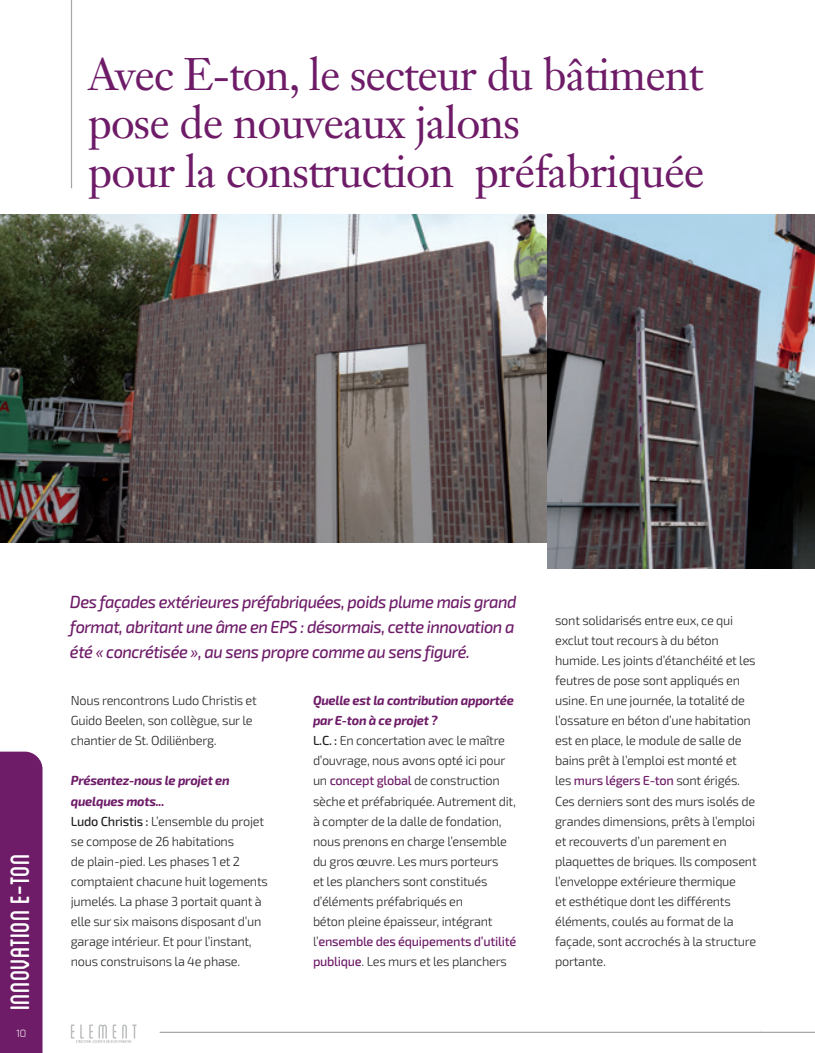
<style>
.page{position:relative;width:815px;height:1053px;background:#fff}
.page>*{position:absolute;margin:0;border:0;box-sizing:border-box;transform-origin:0 0}
.t1{font:45px/48.6px "Janson Text LT Std";letter-spacing:-.02em;color:#6e1b68}
.t2{font:37.5px "Blanch Caps";color:#fff}
.t3{font:italic 500 17.5px/25px "Exo 2";letter-spacing:-.03em;color:#6e1b68;text-align:justify;scale:.94 1}
.t4{font:300 13.12px/20px "Exo 2";letter-spacing:-.02em;color:#231f20}
.t5{font:300 10px "Exo";color:#fff}
.s1{font-weight:700;font-style:italic;color:#6e1b68}
.s2{font-weight:500}
.s3{font-weight:500;color:#6e1b68}
</style>
<div class="page">
<svg style="left:71px;top:1024px;width:65px;height:18px"></svg>
<hr style="left:160px;top:1031px;width:601px;height:1px;background:#a5a8a9">
<hr style="left:761px;top:1031px;width:54px;height:1px;background:#a5a8a9">
<div style="left:0;top:751px;width:43px;height:301px;background:#6e1b68"></div>
<hr style="left:71px;top:0;width:1px;height:188px;background:#a5a8a9">
<img style="left:0;top:214px;width:548px;height:328px">
<img style="left:548px;top:214px;width:267px;height:355px">
<h1 class="t1" style="left:88px;top:50px;width:618px">Avec E-ton, le secteur du bâtiment pose de nouveaux jalons<br>pour la construction préfabriquée</h1>
<h2 class="t2" style="left:3px;top:1010px;width:158px;rotate:-90deg">INNOVATIon E-TON</h2>
<p class="t5" style="left:16px;top:1026px;width:12px">10</p>
<h3 class="t3" style="left:70px;top:589px;width:477px">Des façades extérieures préfabriquées, poids plume mais grand format, abritant une âme en EPS : désormais, cette innovation a été « concrétisée », au sens propre comme au sens figuré.</h3>
<p class="t4" style="left:71px;top:691px;width:187px">Nous rencontrons Ludo Christis et<br>Guido Beelen, son collègue, sur le chantier de St. Odiliënberg.</p>
<p class="t4" style="left:71px;top:771px;width:199px"><span class="s1">Présentez-nous le projet en quelques mots...<br></span><span class="s2">Ludo Christis :</span> L’ensemble du projet se compose de 26 habitations<br>de plain-pied. Les phases 1 et 2 comptaient chacune huit logements jumelés. La phase 3 portait quant à elle sur six maisons disposant d’un garage intérieur. Et pour l’instant, nous construisons la 4e phase.</p>
<p class="t4" style="left:313px;top:691px;width:205px"><span class="s1">Quelle est la contribution apportée par E-ton à ce projet ?<br></span><span class="s2">L.C. :</span> En concertation avec le maître d’ouvrage, nous avons opté ici pour un <span class="s3">concept global</span> de construction sèche et préfabriquée. Autrement dit, à compter de la dalle de fondation, nous prenons en charge l’ensemble du gros œuvre. Les murs porteurs<br>et les planchers sont constitués d’éléments préfabriqués en<br>béton pleine épaisseur, intégrant l’<span class="s3">ensemble des équipements d’utilité publique</span>. Les murs et les planchers</p>
<p class="t4" style="left:555px;top:611px;width:203px">sont solidarisés entre eux, ce qui exclut tout recours à du béton humide. Les joints d’étanchéité et les feutres de pose sont appliqués en usine. En une journée, la totalité de l’ossature en béton d’une habitation est en place, le module de salle de bains prêt à l’emploi est monté et<br>les <span class="s3">murs légers E-ton</span> sont érigés.<br>Ces derniers sont des murs isolés de grandes dimensions, prêts à l’emploi et recouverts d’un parement en plaquettes de briques. Ils composent l’enveloppe extérieure thermique<br>et esthétique dont les différents éléments, coulés au format de la façade, sont accrochés à la structure portante.</p>
</div>
